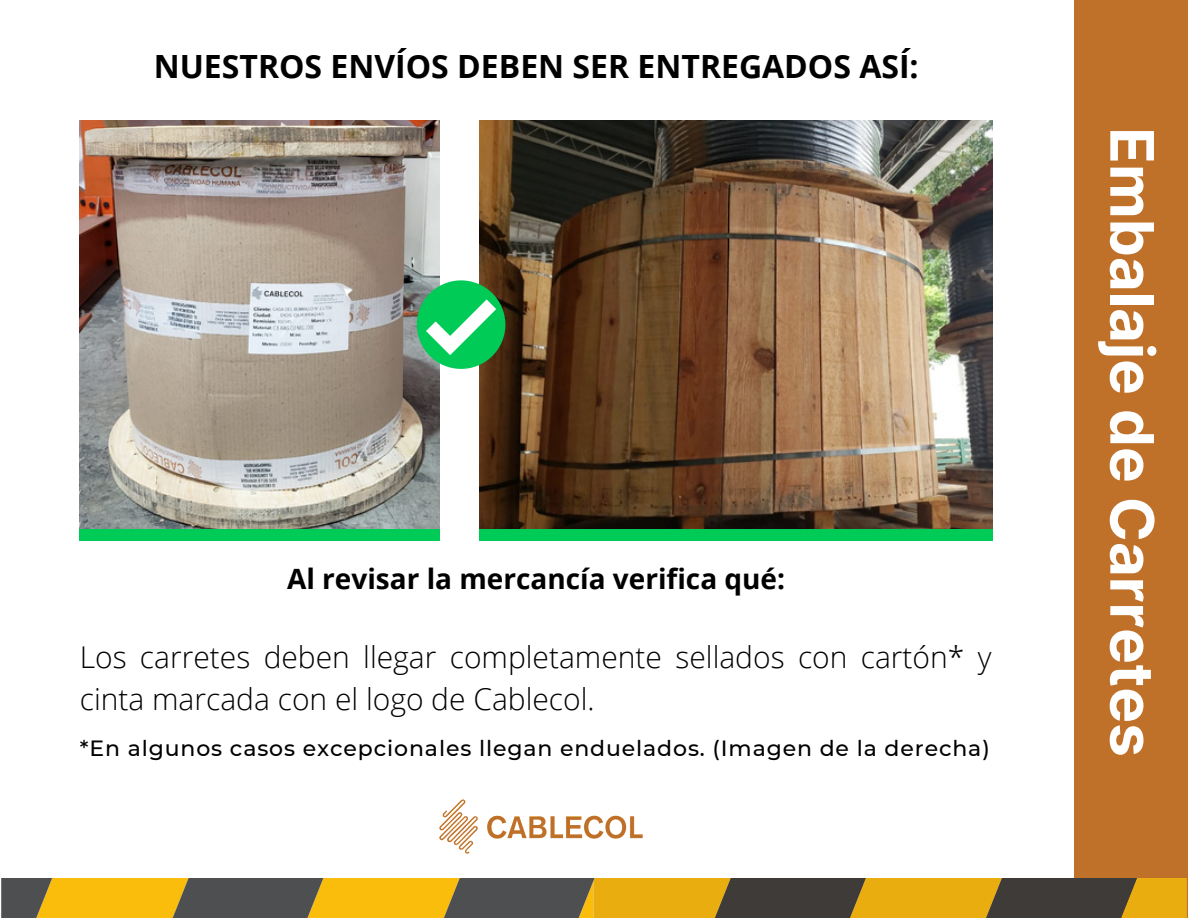
<style>
.page{position:relative;width:1188px;height:918px;background:#fff}
.page>*{position:absolute;margin:0;border:0;box-sizing:border-box;transform-origin:0 0}
.t1{font:700 60px "Inter";color:#fff}
.t2{font:700 32px "Open Sans";color:#000}
.t3{font:300 30px/42px "Open Sans";color:#000}
.t4{font:700 28px "Open Sans";color:#000}
.t5{font:500 22px "Montserrat";letter-spacing:.04em;color:#000}
</style>
<div class="page">
<div style="left:479px;top:502px;width:513px;height:38px;background:#00cb57"></div>
<div style="left:80px;top:502px;width:360px;height:38px;background:#00cb57"></div>
<div style="left:1074px;top:0;width:114px;height:918px;background:#c07129"></div>
<svg style="left:1px;top:879px;width:1186px;height:39px;background:#9d7e29"></svg>
<img style="left:80px;top:120px;width:360px;height:408px">
<img style="left:479px;top:121px;width:513px;height:408px">
<svg style="left:417px;top:280px;width:88px;height:89px"></svg>
<img style="left:439px;top:799px;width:204px;height:55px">
<p class="t2" style="left:154px;top:44px;width:766px">NUESTROS ENVÍOS DEBEN SER ENTREGADOS ASÍ:</p>
<p class="t4" style="left:287px;top:559px;width:500px">Al revisar la mercancía verifica qué:</p>
<p class="t3" style="left:80px;top:636px;width:913px">Los carretes deben llegar completamente sellados con cartón* y cinta marcada con el logo de Cablecol.</p>
<p class="t5" style="left:80px;top:734px;width:911px">*En algunos casos excepcionales llegan enduelados. (Imagen de la derecha)</p>
<p class="t1" style="left:1168px;top:127px;width:631px;rotate:90deg">Embalaje de Carretes</p>
</div>
